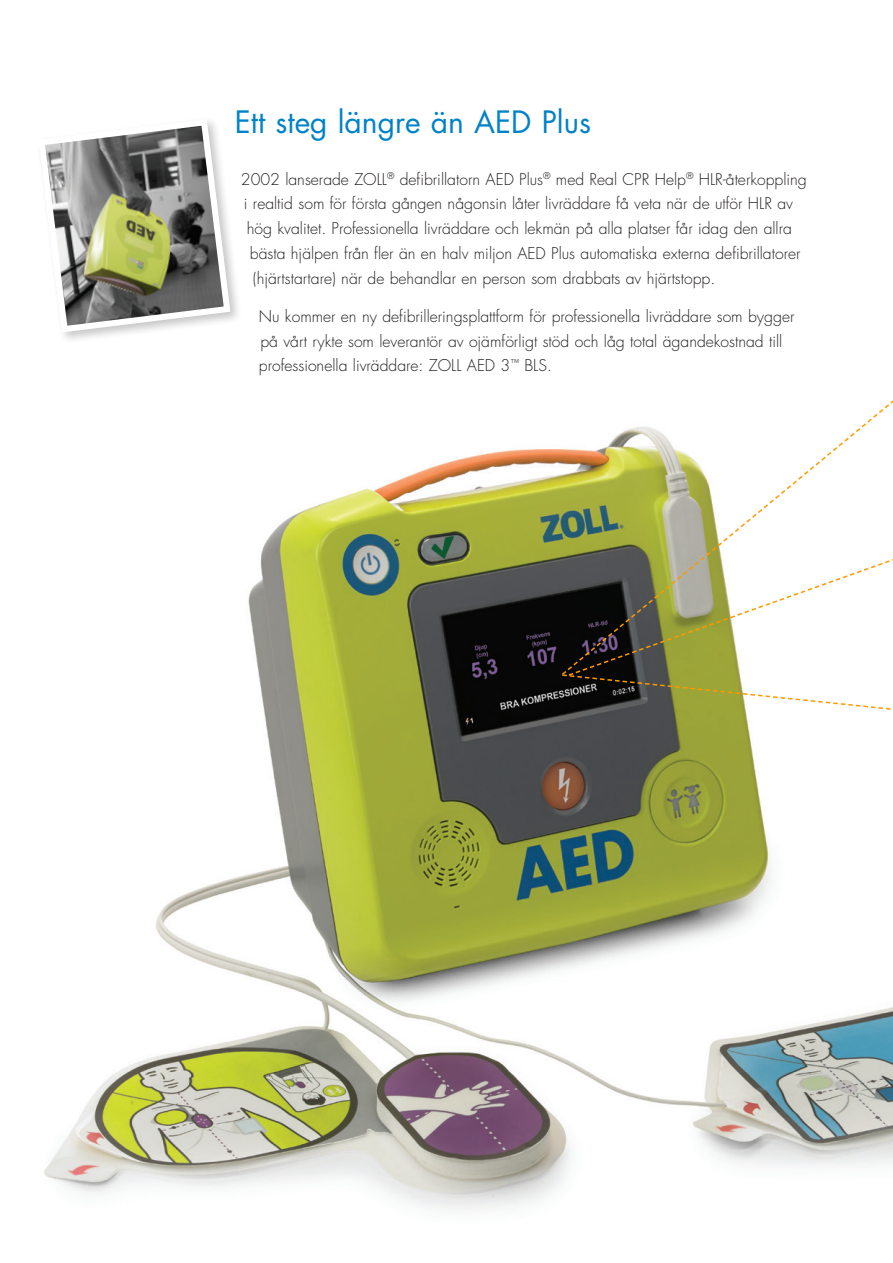
<style>
.page{position:relative;width:893px;height:1263px;background:#fff}
.page>*{position:absolute;margin:0;border:0;box-sizing:border-box;transform-origin:0 0}
.t1{font:30px "Futura Std";color:#0082c8}
.Body1{font:300 15.75px "Futura Std";color:#231f20}
.Body1_indented{font:300 15.75px/24.8px "Futura Std";color:#231f20}
</style>
<div class="page">
<img style="left:44px;top:449px;width:849px;height:761px">
<svg style="left:560px;top:400px;width:333px;height:276px"></svg>
<svg style="left:567px;top:527px;width:326px;height:146px"></svg>
<svg style="left:561px;top:673px;width:332px;height:47px"></svg>
<svg style="left:45px;top:121px;width:189px;height:215px"></svg>
<h1 class="t1" style="left:235px;top:103px;width:358px">Ett steg längre än AED Plus</h1>
<p class="Body1" style="left:241px;top:169px;width:567px">2002 lanserade ZOLL<sup>®</sup> defibrillatorn AED Plus<sup>®</sup> med Real CPR Help<sup>®</sup> HLR-återkoppling</p>
<p class="Body1" style="left:244px;top:194px;width:551px">i realtid som för första gången någonsin låter livräddare få veta när de utför HLR av</p>
<p class="Body1" style="left:247px;top:219px;width:547px">hög kvalitet. Professionella livräddare och lekmän på alla platser får idag den allra</p>
<p class="Body1" style="left:250px;top:243px;width:552px">bästa hjälpen från fler än en halv miljon AED Plus automatiska externa defibrillatorer</p>
<p class="Body1" style="left:253px;top:268px;width:464px">(hjärtstartare) när de behandlar en person som drabbats av hjärtstopp.</p>
<p class="Body1_indented" style="left:259px;top:304px;width:537px">Nu kommer en ny defibrilleringsplattform för professionella livräddare som bygger på vårt rykte som leverantör av ojämförligt stöd och låg total ägandekostnad till professionella livräddare: ZOLL AED 3<sup>™</sup> BLS.</p>
</div>
